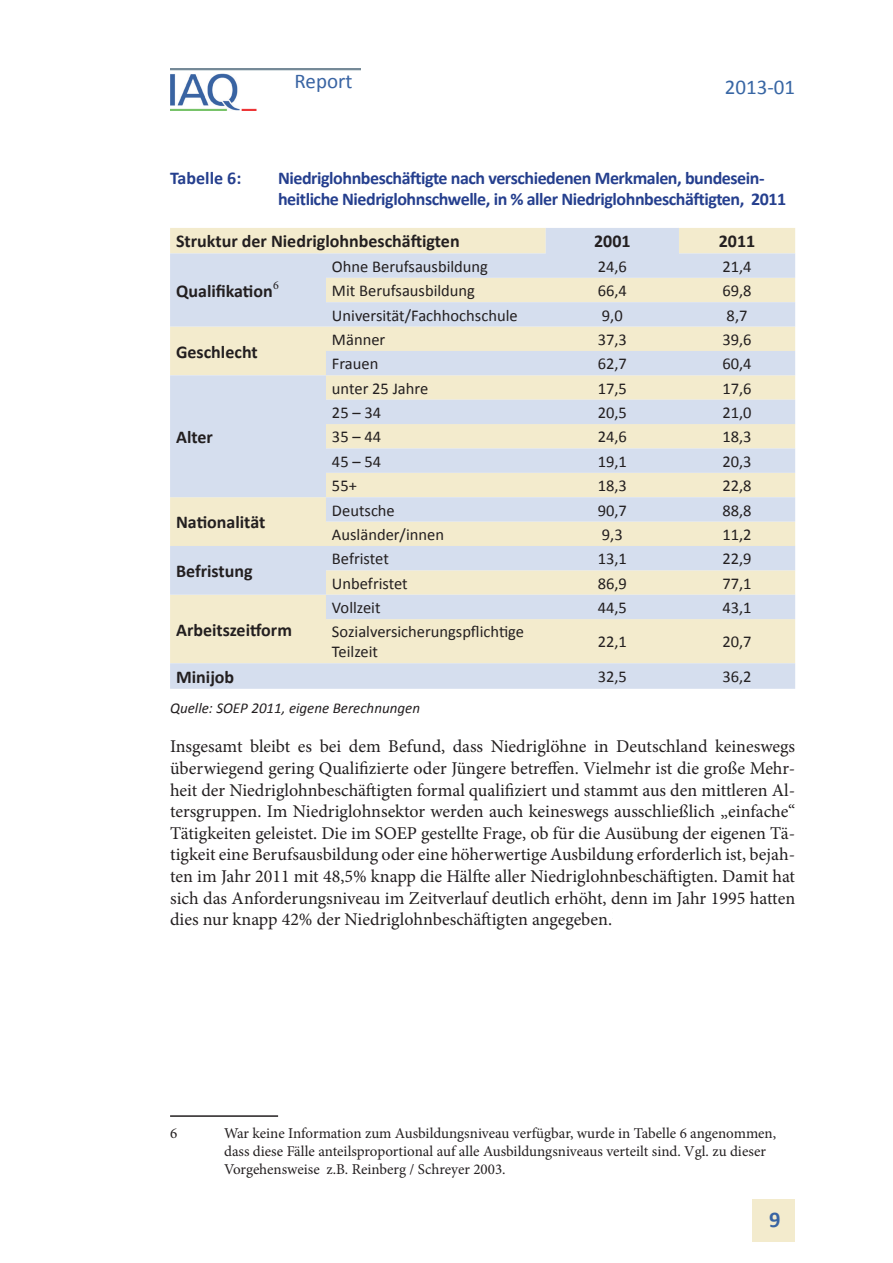
<style>
.page{position:relative;width:893px;height:1263px;background:#fff}
.page>*{position:absolute;margin:0;border:0;box-sizing:border-box;transform-origin:0 0}
.t1{font:700 22.5px "Calibri";color:#3964a3}
.t2{font:21px "Calibri";color:#3866a4}
.t3{font:21px "Calibri";color:#3964a3}
.t4{font:18px/21.6px "Minion Pro";color:#231f20;text-align:justify}
.t5{font:700 18px/21.6px "Calibri";letter-spacing:-.025em;color:#253f8e}
.t6{font:700 18px "Calibri";color:#231f20}
.t7{font:700 18px "Calibri";color:#253f8e}
.t8{font:16.5px/19.8px "Calibri";color:#231f20}
.t9{font:15px/18px "Minion Pro";color:#231f20}
.t10{font:italic 15px "Calibri";color:#231f20}
.t11{font:12px "Minion Pro";color:#231f20}
</style>
<div class="page">
<hr style="left:170px;top:1115px;width:108px;height:2px;background:#231f20">
<img style="left:170px;top:68px;width:191px;height:43px">
<svg style="left:170px;top:228px;width:625px;height:461px;background:#e3e4de"></svg>
<div style="left:753px;top:1199px;width:42px;height:43px;background:#f3ebcd"></div>
<div style="left:273px;top:281px;width:25px;height:18px;background:#d5deee"></div>
<p class="t3" style="left:294px;top:68px;width:59px">Report</p>
<p class="t2" style="left:725px;top:73px;width:72px">2013-01</p>
<p class="t7" style="left:170px;top:166px;width:73px">Tabelle 6:</p>
<p class="t5" style="left:278px;top:167px;width:510px">Niedriglohnbeschäftigte nach verschiedenen Merkmalen, bundesein&shy;heitliche Niedriglohnschwelle, in % aller Niedriglohnbeschäftigten, 2011</p>
<p class="t6" style="left:176px;top:230px;width:285px">Struktur der Niedriglohnbeschäftigten</p>
<p class="t6" style="left:594px;top:230px;width:38px">2001</p>
<p class="t6" style="left:719px;top:230px;width:38px">2011</p>
<p class="t6" style="left:176px;top:279px;width:98px">Qualifikation</p>
<p class="t8" style="left:332px;top:256px;width:158px">Ohne Berufsausbildung</p>
<p class="t8" style="left:598px;top:256px;width:31px">24,6</p>
<p class="t8" style="left:722px;top:256px;width:31px">21,4</p>
<p class="t8" style="left:332px;top:281px;width:145px">Mit Berufsausbildung</p>
<p class="t8" style="left:598px;top:281px;width:31px">66,4</p>
<p class="t8" style="left:722px;top:281px;width:31px">69,8</p>
<p class="t8" style="left:332px;top:305px;width:187px">Universität/Fachhochschule</p>
<p class="t8" style="left:602px;top:305px;width:22px">9,0</p>
<p class="t8" style="left:727px;top:305px;width:22px">8,7</p>
<p class="t11" style="left:273px;top:277px;width:7px">6</p>
<p class="t6" style="left:176px;top:340px;width:83px">Geschlecht</p>
<p class="t6" style="left:176px;top:425px;width:38px">Alter</p>
<p class="t6" style="left:176px;top:511px;width:91px">Nationalität</p>
<p class="t6" style="left:176px;top:560px;width:78px">Befristung</p>
<p class="t6" style="left:176px;top:618px;width:117px">Arbeitszeitform</p>
<p class="t8" style="left:332px;top:330px;width:55px">Männer</p>
<p class="t8" style="left:598px;top:330px;width:31px">37,3</p>
<p class="t8" style="left:722px;top:330px;width:31px">39,6</p>
<p class="t8" style="left:332px;top:354px;width:48px">Frauen</p>
<p class="t8" style="left:598px;top:354px;width:31px">62,7</p>
<p class="t8" style="left:722px;top:354px;width:31px">60,4</p>
<p class="t8" style="left:332px;top:378px;width:98px">unter 25 Jahre</p>
<p class="t8" style="left:598px;top:378px;width:31px">17,5</p>
<p class="t8" style="left:722px;top:378px;width:31px">17,6</p>
<p class="t8" style="left:332px;top:403px;width:51px">25 – 34</p>
<p class="t8" style="left:598px;top:403px;width:31px">20,5</p>
<p class="t8" style="left:722px;top:403px;width:31px">21,0</p>
<p class="t8" style="left:332px;top:427px;width:51px">35 – 44</p>
<p class="t8" style="left:598px;top:427px;width:31px">24,6</p>
<p class="t8" style="left:722px;top:427px;width:31px">18,3</p>
<p class="t8" style="left:332px;top:451px;width:51px">45 – 54</p>
<p class="t8" style="left:598px;top:451px;width:31px">19,1</p>
<p class="t8" style="left:722px;top:451px;width:31px">20,3</p>
<p class="t8" style="left:332px;top:476px;width:26px">55+</p>
<p class="t8" style="left:598px;top:476px;width:31px">18,3</p>
<p class="t8" style="left:722px;top:476px;width:31px">22,8</p>
<p class="t8" style="left:332px;top:500px;width:64px">Deutsche</p>
<p class="t8" style="left:598px;top:500px;width:31px">90,7</p>
<p class="t8" style="left:722px;top:500px;width:31px">88,8</p>
<p class="t8" style="left:332px;top:525px;width:114px">Ausländer/innen</p>
<p class="t8" style="left:602px;top:525px;width:22px">9,3</p>
<p class="t8" style="left:722px;top:525px;width:31px">11,2</p>
<p class="t8" style="left:332px;top:549px;width:58px">Befristet</p>
<p class="t8" style="left:598px;top:549px;width:31px">13,1</p>
<p class="t8" style="left:722px;top:549px;width:31px">22,9</p>
<p class="t8" style="left:332px;top:573px;width:77px">Unbefristet</p>
<p class="t8" style="left:598px;top:573px;width:31px">86,9</p>
<p class="t8" style="left:722px;top:573px;width:31px">77,1</p>
<p class="t8" style="left:332px;top:598px;width:50px">Vollzeit</p>
<p class="t8" style="left:598px;top:598px;width:31px">44,5</p>
<p class="t8" style="left:722px;top:598px;width:31px">43,1</p>
<p class="t8" style="left:332px;top:622px;width:194px">Sozialversicherungspflichtige<br>Teilzeit</p>
<p class="t8" style="left:598px;top:632px;width:31px">22,1</p>
<p class="t8" style="left:722px;top:632px;width:31px">20,7</p>
<p class="t6" style="left:176px;top:665px;width:60px">Minijob</p>
<p class="t8" style="left:598px;top:667px;width:31px">32,5</p>
<p class="t8" style="left:722px;top:667px;width:31px">36,2</p>
<p class="t10" style="left:170px;top:698px;width:251px">Quelle: SOEP 2011, eigene Berechnungen</p>
<p class="t4" style="left:170px;top:736px;width:627px">Insgesamt bleibt es bei dem Befund, dass Niedriglöhne in Deutschland keineswegs überwiegend gering Qualifizierte oder Jüngere betreffen. Vielmehr ist die große Mehr&shy;heit der Niedriglohnbeschäftigten formal qualifiziert und stammt aus den mittleren Al&shy;tersgruppen. Im Niedriglohnsektor werden auch keineswegs ausschließlich „einfache“ Tätigkeiten geleistet. Die im SOEP gestellte Frage, ob für die Ausübung der eigenen Tä&shy;tigkeit eine Berufsausbildung oder eine höherwertige Ausbildung erforderlich ist, bejah&shy;ten im Jahr 2011 mit 48,5% knapp die Hälfte aller Niedriglohnbeschäftigten. Damit hat sich das Anforderungsniveau im Zeitverlauf deutlich erhöht, denn im Jahr 1995 hatten dies nur knapp 42% der Niedriglohnbeschäftigten angegeben.<sup>1</sup></p>
<p class="t9" style="left:170px;top:1124px;width:9px">6</p>
<p class="t9" style="left:224px;top:1124px;width:554px">War keine Information zum Ausbildungsniveau verfügbar, wurde in Tabelle 6 angenommen, dass diese Fälle anteilsproportional auf alle Ausbildungsniveaus verteilt sind. Vgl. zu dieser<br>Vorgehensweise z.B. Reinberg / Schreyer 2003.</p>
<p class="t1" style="left:769px;top:1205px;width:13px">9</p>
</div>
